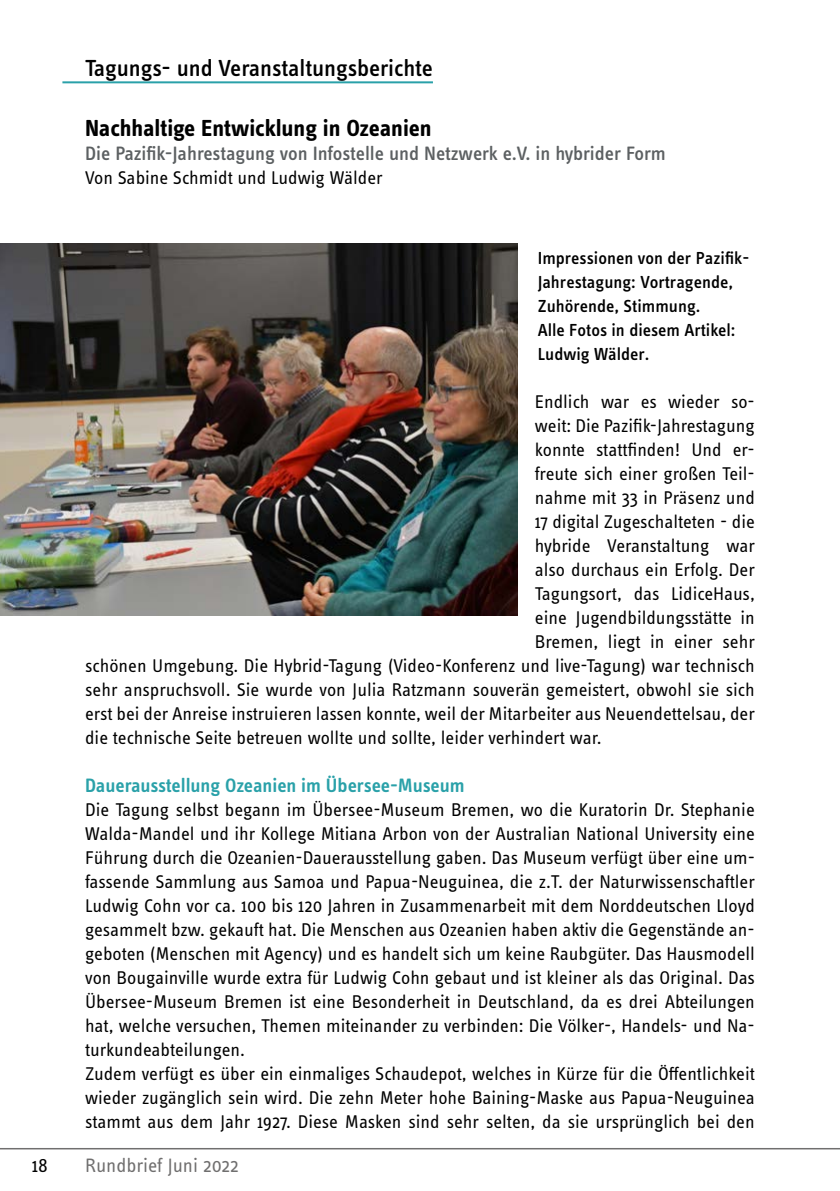
<style>
.page{position:relative;width:840px;height:1191px;background:#fff}
.page>*{position:absolute;margin:0;border:0;box-sizing:border-box;transform-origin:0 0}
.t1{font:500 24px "Info OT Text";color:#000}
.t2{font:700 24px "Info OT Text";color:#000}
.t3{font:500 20px "Info OT Text";color:#5c6062}
.t4{font:600 20px "Info OT Text";color:#2aa1a9}
.t5{font:20px "Info OT Text";color:#706f6f}
.t6{font:20px "Info OT Text";color:#000}
.t7{font:19px/24px "Info OT Text";color:#000}
.t8{font:500 18px/24px "Info OT Text";color:#000}
</style>
<div class="page">
<hr style="left:0;top:1148px;width:839px;height:1px;background:#706f6f">
<hr style="left:62px;top:81px;width:370px;height:2px;background:#2aa1a9">
<img style="left:0;top:244px;width:517px;height:371px">
<p class="t1" style="left:85px;top:53px;width:349px">Tagungs- und Veranstaltungsberichte</p>
<p class="t2" style="left:85px;top:113px;width:348px">Nachhaltige Entwicklung in Ozeanien</p>
<p class="t3" style="left:85px;top:141px;width:582px">Die Pazifik-Jahrestagung von Infostelle und Netzwerk e.V. in hybrider Form</p>
<p class="t7" style="left:85px;top:165px;width:299px">Von Sabine Schmidt und Ludwig Wälder</p>
<p class="t8" style="left:537px;top:246px;width:213px">Impressionen von der Pazifik-<br>Jahrestagung: Vortragende,<br>Zuhörende, Stimmung.<br>Alle Fotos in diesem Artikel:<br>Ludwig Wälder.</p>
<p class="t7" style="left:534px;top:389px;width:221px">Endlich war es wieder so-</p>
<p class="t7" style="left:534px;top:413px;width:221px">weit: Die Pazifik-Jahrestagung</p>
<p class="t7" style="left:534px;top:437px;width:221px">konnte stattfinden! Und er-</p>
<p class="t7" style="left:534px;top:461px;width:221px">freute sich einer großen Teil-</p>
<p class="t7" style="left:534px;top:485px;width:221px">nahme mit 33 in Präsenz und</p>
<p class="t7" style="left:534px;top:509px;width:221px">17 digital Zugeschalteten - die</p>
<p class="t7" style="left:534px;top:533px;width:221px">hybride Veranstaltung war</p>
<p class="t7" style="left:534px;top:557px;width:221px">also durchaus ein Erfolg. Der</p>
<p class="t7" style="left:534px;top:581px;width:221px">Tagungsort, das LidiceHaus,</p>
<p class="t7" style="left:534px;top:605px;width:221px">eine Jugendbildungsstätte in</p>
<p class="t7" style="left:534px;top:629px;width:221px">Bremen, liegt in einer sehr</p>
<p class="t7" style="left:85px;top:653px;width:670px">schönen Umgebung. Die Hybrid-Tagung (Video-Konferenz und live-Tagung) war technisch</p>
<p class="t7" style="left:85px;top:677px;width:670px">sehr anspruchsvoll. Sie wurde von Julia Ratzmann souverän gemeistert, obwohl sie sich</p>
<p class="t7" style="left:85px;top:701px;width:671px">erst bei der Anreise instruieren lassen konnte, weil der Mitarbeiter aus Neuendettelsau, der</p>
<p class="t7" style="left:85px;top:725px;width:517px">die technische Seite betreuen wollte und sollte, leider verhindert war.</p>
<p class="t4" style="left:85px;top:773px;width:381px">Dauerausstellung Ozeanien im Übersee-Museum</p>
<p class="t7" style="left:85px;top:797px;width:671px">Die Tagung selbst begann im Übersee-Museum Bremen, wo die Kuratorin Dr. Stephanie Walda-Mandel und ihr Kollege Mitiana Arbon von der Australian National University eine Führung durch die Ozeanien-Dauerausstellung gaben. Das Museum verfügt über eine um&shy;fassende Sammlung aus Samoa und Papua-Neuguinea, die z.T. der Naturwissenschaftler Ludwig Cohn vor ca. 100 bis 120 Jahren in Zusammenarbeit mit dem Norddeutschen Lloyd gesammelt bzw. gekauft hat. Die Menschen aus Ozeanien haben aktiv die Gegenstände an&shy;geboten (Menschen mit Agency) und es handelt sich um keine Raubgüter. Das Hausmodell von Bougainville wurde extra für Ludwig Cohn gebaut und ist kleiner als das Original. Das Übersee-Museum Bremen ist eine Besonderheit in Deutschland, da es drei Abteilungen hat, welche versuchen, Themen miteinander zu verbinden: Die Völker-, Handels- und Na&shy;turkundeabteilungen.<br>Zudem verfügt es über ein einmaliges Schaudepot, welches in Kürze für die Öffentlichkeit wieder zugänglich sein wird. Die zehn Meter hohe Baining-Maske aus Papua-Neuguinea stammt aus dem Jahr 1927. Diese Masken sind sehr selten, da sie ursprünglich bei den</p>
<p class="t6" style="left:32px;top:1153px;width:17px">18</p>
<p class="t5" style="left:85px;top:1153px;width:155px">Rundbrief Juni 2022</p>
</div>
